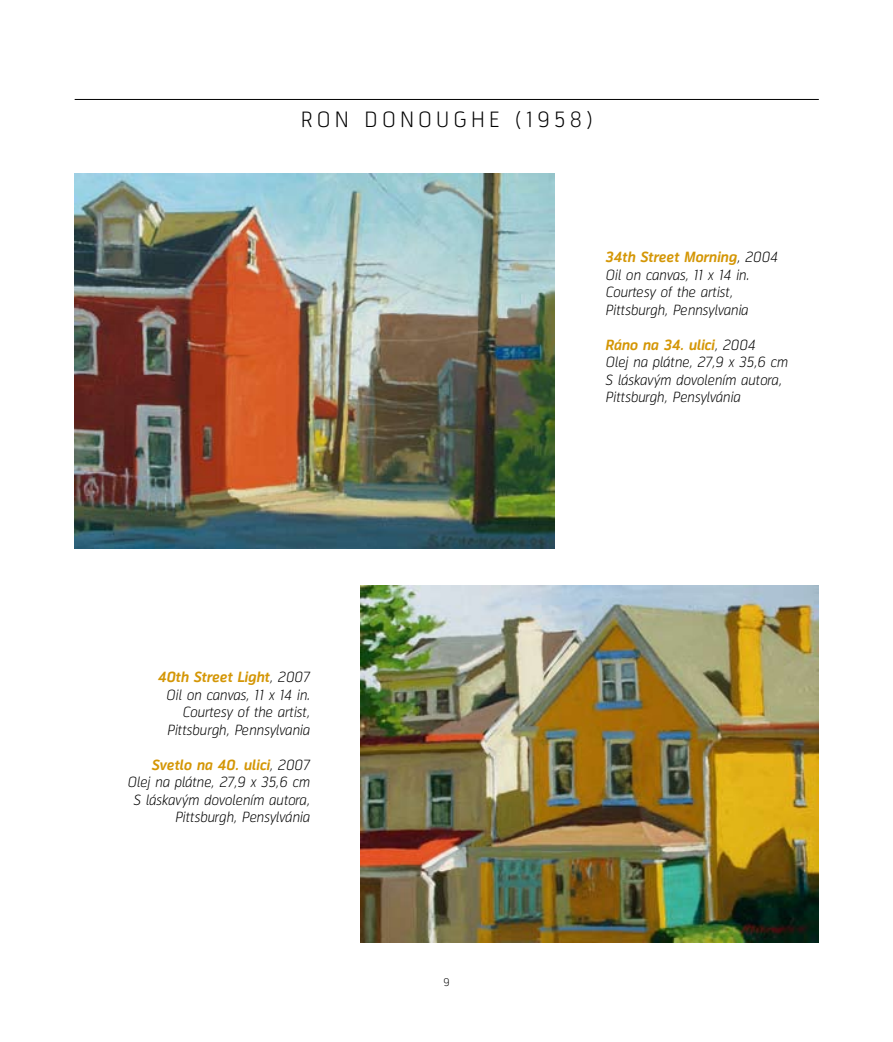
<style>
.page{position:relative;width:893px;height:1042px;background:#fff}
.page>*{position:absolute;margin:0;border:0;box-sizing:border-box;transform-origin:0 0}
.t1{font:300 21px "Klartext";letter-spacing:.2em;color:#000}
.t2{font:italic 300 14px/17.5px "Klartext";color:#000;text-align:right}
.t3{font:italic 300 14px/17.5px "NEW Klartext";color:#000;text-align:right}
.t4{font:italic 700 14px "Klartext";color:#d49605}
.t5{font:300 10.5px "Klartext";color:#000}
.s1{font-weight:700;color:#d49605}
.s2{font-family:"NEW Klartext";font-weight:300;color:#000}
</style>
<div class="page">
<img style="left:360px;top:585px;width:459px;height:357px">
<hr style="left:75px;top:99px;width:744px;height:1px;background:#000">
<img style="left:74px;top:174px;width:480px;height:375px">
<h1 class="t1" style="left:301px;top:106px;width:32px">RON</h1>
<h1 class="t1" style="left:365px;top:106px;width:18px">DONOU</h1>
<h1 class="t1" style="left:454px;top:106px;width:141px">GHE (1958)</h1>
<p class="t2" style="left:605px;top:248px;width:174px;text-align:left"><span class="s1">34th Street Morning</span>, 2004<br>Oil on canvas, 11 x 14 in.<br>Courtesy of the artist,<br>Pittsburgh, Pennsylvania</p>
<p class="t3" style="left:605px;top:336px;width:184px;text-align:left"><span class="s1">Ráno na 34. ulici</span>, 2004<br>Olej na plátne, 27,9 x 35,6 cm<br>S láskavÿm dovolením autora,<br>Pittsburgh, Pensylvánia</p>
<p class="t2" style="left:157px;top:669px;width:154px"><span class="s1">40th Street Light</span>, 2007<br>Oil on canvas, 11 x 14 in.<br>Courtesy of the artist,<br>Pittsburgh, Pennsylvania</p>
<p class="t4" style="left:152px;top:756px;width:160px">Svetlo na 40. ulici<span class="s2">, 2007</span></p>
<p class="t3" style="left:127px;top:774px;width:184px">Olej na plátne, 27,9 x 35,6 cm<br>S láskavÿm dovolením autora,<br>Pittsburgh, Pensylvánia</p>
<p class="t5" style="left:444px;top:975px;width:8px">9</p>
</div>
